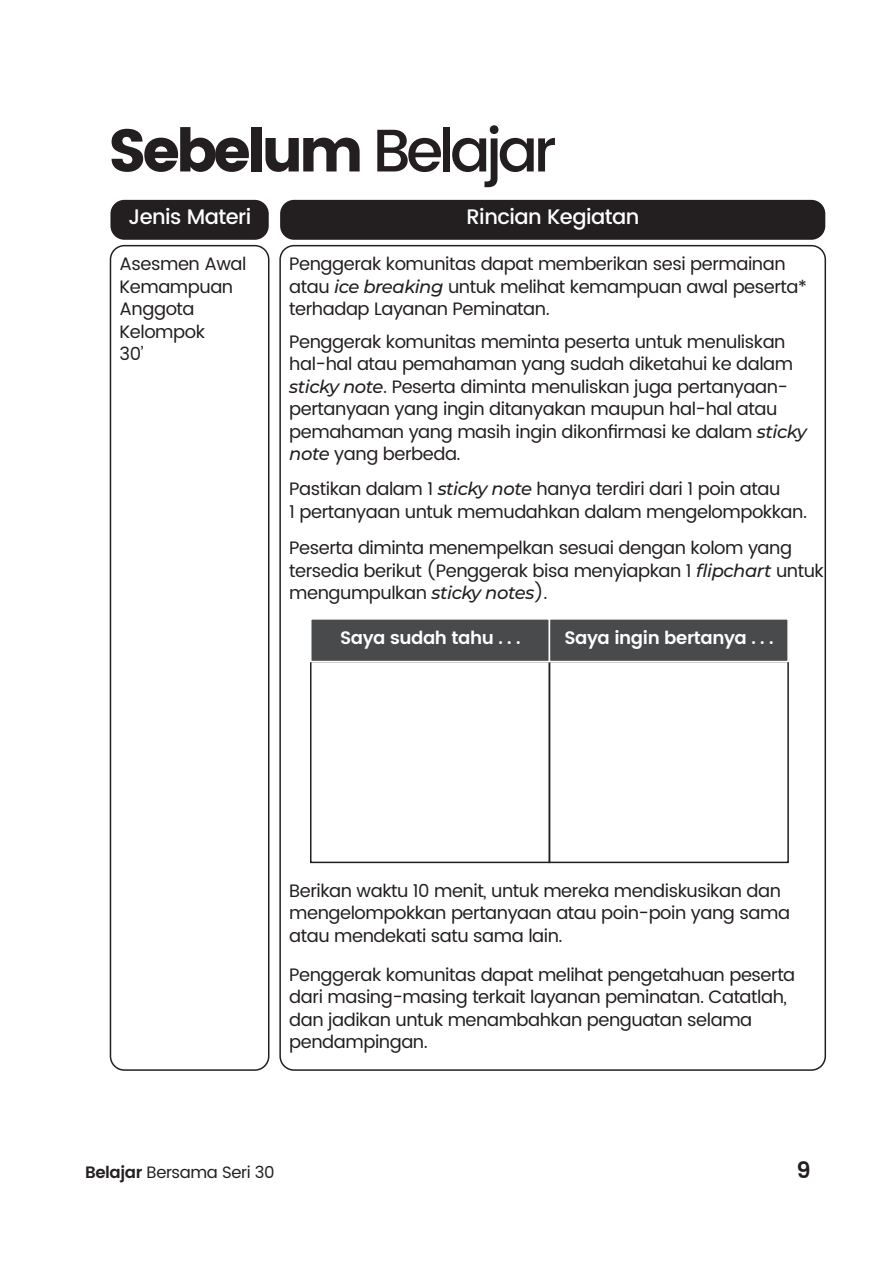
<style>
.page{position:relative;width:893px;height:1263px;background:#fff}
.page>*{position:absolute;margin:0;border:0;box-sizing:border-box;transform-origin:0 0}
.t1{font:60px "Poppins";letter-spacing:-.075em;color:#231f20}
.t2{font:600 22.5px "Poppins";color:#231f20}
.t3{font:500 21px "Poppins";letter-spacing:-.025em;color:#fff}
.t4{font:18px/22.5px "Poppins";letter-spacing:-.025em;color:#231f20}
.t5{font:600 18px "Poppins";letter-spacing:-.025em;color:#fff}
.t6{font:16.5px "Poppins";letter-spacing:-.025em;color:#231f20}
.s1{font-weight:500}
.s2{font-family:"Montserrat";font-weight:500;font-style:italic}
.s3{font-weight:600}
</style>
<div class="page">
<div style="left:310px;top:661px;width:240px;height:202px;border:2px solid #231f20"></div>
<div style="left:549px;top:661px;width:240px;height:202px;border:2px solid #231f20"></div>
<div style="left:310px;top:618px;width:240px;height:44px;background:#494a4b;border:2px solid #fff"></div>
<div style="left:110px;top:200px;width:159px;height:40px;background:#231f20;border-radius:14px"></div>
<div style="left:549px;top:618px;width:240px;height:44px;background:#494a4b;border:2px solid #fff"></div>
<div style="left:110px;top:245px;width:159px;height:826px;border:2px solid #231f20;border-radius:14px"></div>
<div style="left:280px;top:200px;width:545px;height:40px;background:#231f20;border-radius:14px"></div>
<h1 class="t1" style="left:108px;top:116px;width:450px">Sebelum <span class="s1">Belajar</span></h1>
<p class="t3" style="left:128px;top:201px;width:124px">Jenis Materi</p>
<p class="t4" style="left:120px;top:253px;width:128px">Asesmen Awal<br>Kemampuan<br>Anggota<br>Kelompok<br>30’</p>
<p class="t3" style="left:467px;top:201px;width:174px">Rincian Kegiatan</p>
<p class="t4" style="left:289px;top:253px;width:519px">Penggerak komunitas dapat memberikan sesi permainan atau <span class="s2">ice breaking</span> untuk melihat kemampuan awal peserta* terhadap Layanan Peminatan.</p>
<p class="t4" style="left:289px;top:331px;width:519px">Penggerak komunitas meminta peserta untuk menuliskan hal-hal atau pemahaman yang sudah diketahui ke dalam <span class="s2">sticky note</span>. Peserta diminta menuliskan juga pertanyaan&shy;pertanyaan yang ingin ditanyakan maupun hal-hal atau pemahaman yang masih ingin dikonfirmasi ke dalam <span class="s2">sticky note</span> yang berbeda.</p>
<p class="t4" style="left:289px;top:478px;width:519px">Pastikan dalam 1 <span class="s2">sticky note</span> hanya terdiri dari 1 poin atau<br>1 pertanyaan untuk memudahkan dalam mengelompokkan.</p>
<p class="t4" style="left:289px;top:537px;width:536px">Peserta diminta menempelkan sesuai dengan kolom yang tersedia berikut (Penggerak bisa menyiapkan 1 <span class="s2">flipchart</span> untuk mengumpulkan <span class="s2">sticky notes</span>).</p>
<p class="t5" style="left:340px;top:624px;width:182px">Saya sudah tahu . . .</p>
<p class="t5" style="left:564px;top:624px;width:211px">Saya ingin bertanya . . .</p>
<p class="t4" style="left:289px;top:880px;width:502px">Berikan waktu 10 menit, untuk mereka mendiskusikan dan mengelompokkan pertanyaan atau poin-poin yang sama atau mendekati satu sama lain.</p>
<p class="t4" style="left:289px;top:964px;width:508px">Penggerak komunitas dapat melihat pengetahuan peserta dari masing-masing terkait layanan peminatan. Catatlah, dan jadikan untuk menambahkan penguatan selama pendampingan.</p>
<p class="t6" style="left:85px;top:1160px;width:191px"><span class="s3">Belajar</span> Bersama Seri 30</p>
<p class="t2" style="left:797px;top:1153px;width:16px">9</p>
</div>
